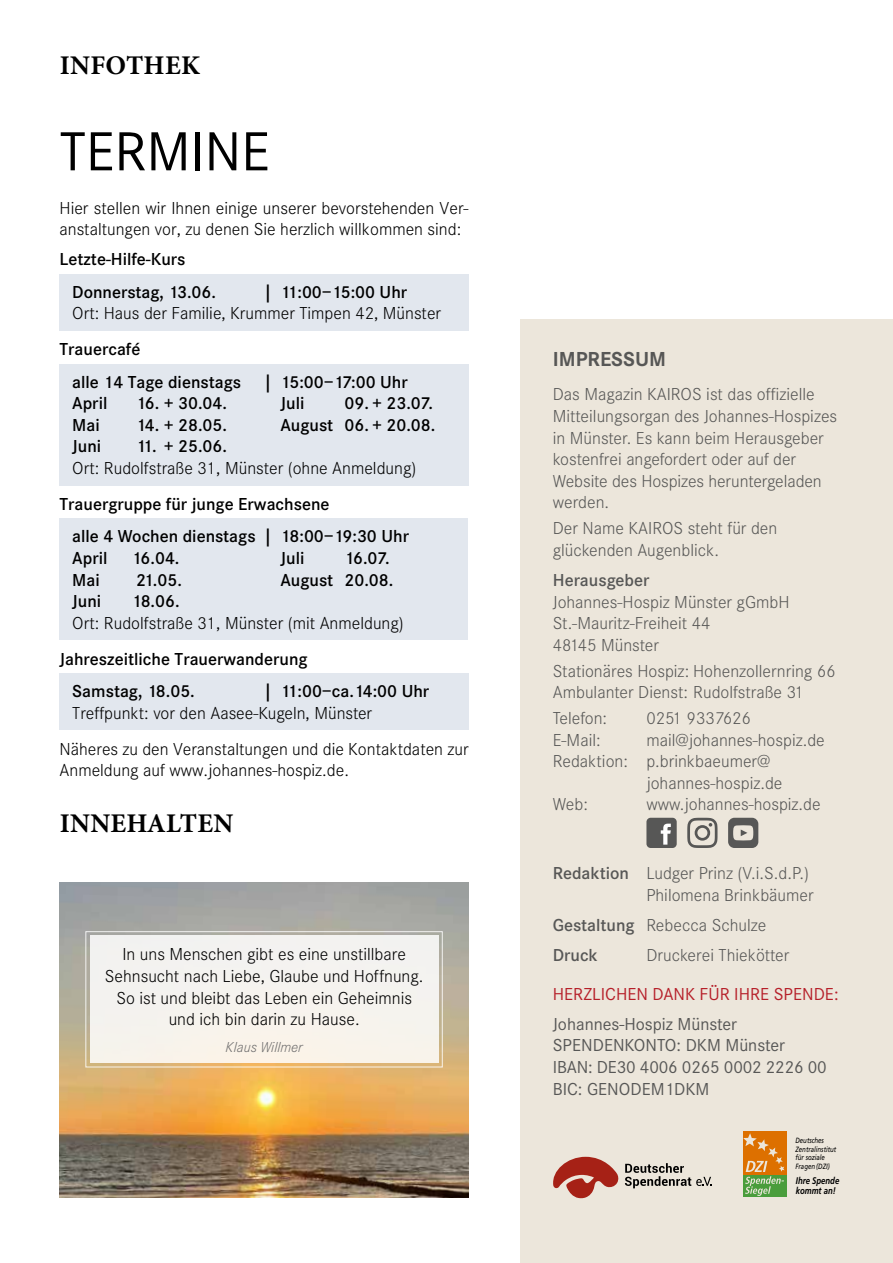
<style>
.page{position:relative;width:893px;height:1263px;background:#ece6db}
.page>*{position:absolute;margin:0;border:0;box-sizing:border-box;transform-origin:0 0}
.t1{font:57px "Corporate S";color:#000}
.t2{font:700 27px "Minion Pro";letter-spacing:.01em;color:#000}
.t3{font:700 21px "Corporate S";color:#575756}
.t4{font:300 18px/21.6px "Corporate S";color:#575756}
.t5{font:300 18px/21.6px "Corporate S";color:#000}
.t6{font:600 18px/32.2px "Corporate S";color:#000}
.t7{font:18px/21.6px "Corporate S";color:#575756}
.t8{font:600 18px/30.2px "Corporate S";color:#575756}
.t9{font:18px "Corporate S";color:#b61f29}
.t10{font:italic 300 15px "Corporate S";color:#706f6f}
.t11{font:italic 700 9.75px/10.2px "Frutiger";color:#000;scale:.8 1}
.t12{font:italic 7.65px/8.7px "Frutiger";color:#000;scale:.8 1}
.s1{font-weight:600}
.s2{font-weight:300}
</style>
<div class="page">
<svg style="left:553px;top:1157px;width:66px;height:42px"></svg>
<svg style="left:625px;top:1163px;width:87px;height:25px"></svg>
<div style="left:743px;top:1131px;width:44px;height:43px;background:#dd7000"></div>
<div style="left:743px;top:1175px;width:44px;height:22px;background:#4a9d3c"></div>
<svg style="left:743px;top:1133px;width:41px;height:63px"></svg>
<svg style="left:687px;top:818px;width:30px;height:30px"></svg>
<div style="left:646px;top:818px;width:31px;height:30px;background:#575756;border-radius:4px"></div>
<svg style="left:661px;top:824px;width:10px;height:21px"></svg>
<svg style="left:728px;top:818px;width:30px;height:30px"></svg>
<div style="left:0;top:0;width:520px;height:1263px;background:#fff"></div>
<img style="left:59px;top:883px;width:410px;height:315px">
<div style="left:515px;top:0;width:378px;height:319px;background:#fff"></div>
<div style="left:60px;top:274px;width:409px;height:56px;background:#e2e7ee"></div>
<div style="left:60px;top:519px;width:408px;height:121px;background:#e2e7ee"></div>
<div style="left:60px;top:364px;width:409px;height:122px;background:#e2e7ee"></div>
<div style="left:59px;top:674px;width:409px;height:56px;background:#e2e7ee"></div>
<div style="left:90px;top:935px;width:348px;height:128px;background:#f5f3ee"></div>
<div style="left:85px;top:931px;width:358px;height:136px;border:1px solid #fff"></div>
<h2 class="t2" style="left:60px;top:46px;width:142px">INFOTHEK</h2>
<h1 class="t1" style="left:60px;top:120px;width:212px">TERMINE</h1>
<p class="t5" style="left:60px;top:197px;width:411px">Hier stellen wir Ihnen einige unserer bevorstehenden Ver&shy;anstaltungen vor, zu denen Sie herzlich willkommen sind:</p>
<p class="t6" style="left:72px;top:244px;width:145px;text-indent:-13px">Letzte-Hilfe-Kurs<br>Donnerstag, 13.06.</p>
<p class="t6" style="left:264px;top:276px;width:145px">| 11:00–15:00 Uhr</p>
<p class="t5" style="left:72px;top:303px;width:370px">Ort: Haus der Familie, Krummer Timpen 42, Münster</p>
<p class="t6" style="left:72px;top:334px;width:337px;text-indent:-13px">Trauercafé<br>alle 14 Tage dienstags | 15:00–17:00 Uhr</p>
<p class="t6" style="left:72px;top:387px;width:37px">April</p>
<p class="t6" style="left:136px;top:387px;width:93px">16. + 30.04.</p>
<p class="t6" style="left:281px;top:387px;width:25px">Juli</p>
<p class="t6" style="left:344px;top:387px;width:90px">09. + 23.07.</p>
<p class="t6" style="left:72px;top:409px;width:29px">Mai</p>
<p class="t6" style="left:136px;top:409px;width:93px">14. + 28.05.</p>
<p class="t6" style="left:281px;top:409px;width:156px">August 06. + 20.08.</p>
<p class="t6" style="left:72px;top:431px;width:30px">Juni</p>
<p class="t6" style="left:136px;top:431px;width:93px">11. + 25.06.</p>
<p class="t5" style="left:72px;top:458px;width:346px">Ort: Rudolfstraße 31, Münster (ohne Anmeldung)</p>
<p class="t6" style="left:72px;top:488px;width:338px;text-indent:-13px">Trauergruppe für junge Erwachsene<br>alle 4 Wochen dienstags | 18:00–19:30 Uhr</p>
<p class="t6" style="left:72px;top:542px;width:37px">April</p>
<p class="t6" style="left:132px;top:542px;width:49px">16.04.</p>
<p class="t6" style="left:281px;top:542px;width:25px">Juli</p>
<p class="t6" style="left:344px;top:542px;width:47px">16.07.</p>
<p class="t6" style="left:72px;top:564px;width:29px">Mai</p>
<p class="t6" style="left:136px;top:564px;width:47px">21.05.</p>
<p class="t6" style="left:281px;top:564px;width:114px">August 20.08.</p>
<p class="t6" style="left:72px;top:585px;width:30px">Juni</p>
<p class="t6" style="left:132px;top:585px;width:49px">18.06.</p>
<p class="t5" style="left:72px;top:612px;width:333px">Ort: Rudolfstraße 31, Münster (mit Anmeldung)</p>
<p class="t6" style="left:72px;top:643px;width:237px;text-indent:-13px">Jahreszeitliche Trauerwanderung<br>Samstag, 18.05.</p>
<p class="t6" style="left:264px;top:675px;width:167px">| 11:00–ca.14:00 Uhr</p>
<p class="t5" style="left:60px;top:695px;width:411px;line-height:36px;text-indent:13px">Treffpunkt: vor den Aasee-Kugeln, Münster<br>Näheres zu den Veranstaltungen und die Kontaktdaten zur</p>
<p class="t5" style="left:60px;top:760px;width:291px">Anmeldung auf www.johannes-hospiz.de.</p>
<h2 class="t2" style="left:60px;top:804px;width:175px">INNEHALTEN</h2>
<p class="t5" style="left:105px;top:944px;width:320px;text-align:center">In uns Menschen gibt es eine unstillbare Sehnsucht nach Liebe, Glaube und Hoffnung.<br>So ist und bleibt das Leben ein Geheimnis und ich bin darin zu Hause.</p>
<p class="t10" style="left:225px;top:1038px;width:79px">Klaus Willmer</p>
<p class="t3" style="left:553px;top:347px;width:115px">IMPRESSUM</p>
<p class="t4" style="left:553px;top:384px;width:286px">Das Magazin KAIROS ist das offizielle Mitteilungsorgan des Johannes-Hospizes in Münster. Es kann beim Herausgeber kostenfrei angefordert oder auf der Website des Hospizes heruntergeladen werden.</p>
<p class="t4" style="left:553px;top:518px;width:226px">Der Name KAIROS steht für den glückenden Augenblick.</p>
<p class="t8" style="left:553px;top:565px;width:98px">Herausgeber</p>
<p class="t4" style="left:553px;top:591px;width:238px">Johannes-Hospiz Münster gGmbH<br>St.-Mauritz-Freiheit 44<br>48145 Münster</p>
<p class="t4" style="left:553px;top:660px;width:284px">Stationäres Hospiz: Hohenzollernring 66<br>Ambulanter Dienst: Rudolfstraße 31</p>
<p class="t4" style="left:553px;top:708px;width:56px">Telefon:</p>
<p class="t4" style="left:646px;top:708px;width:106px">0251 9337626</p>
<p class="t4" style="left:553px;top:729px;width:49px">E-Mail:</p>
<p class="t4" style="left:646px;top:729px;width:180px">mail@johannes-hospiz.de</p>
<p class="t4" style="left:553px;top:751px;width:219px">Redaktion: p.brinkbaeumer@</p>
<p class="t4" style="left:646px;top:772px;width:138px">johannes-hospiz.de</p>
<p class="t4" style="left:553px;top:794px;width:37px">Web:</p>
<p class="t4" style="left:646px;top:794px;width:176px">www.johannes-hospiz.de</p>
<p class="t4" style="left:553px;top:863px;width:262px;text-align:right"><span class="s1">Redaktion</span> Ludger Prinz (V.i.S.d.P.)<br>Philomena Brinkbäumer</p>
<p class="t8" style="left:553px;top:910px;width:215px">Gestaltung <span class="s2">Rebecca Schulze<br></span>Druck</p>
<p class="t4" style="left:646px;top:944px;width:145px">Druckerei Thiekötter</p>
<p class="t9" style="left:553px;top:984px;width:287px">HERZLICHEN DANK FÜR IHRE SPENDE:</p>
<p class="t7" style="left:553px;top:1013px;width:276px">Johannes-Hospiz Münster<br>SPENDENKONTO: DKM Münster<br>IBAN: DE30 4006 0265 0002 2226 00<br>BIC: GENODEM1DKM</p>
<p class="t12" style="left:795px;top:1136px;width:52px">Deutsches<br>Zentralinstitut für soziale<br>Fragen (DZI)</p>
<p class="t11" style="left:796px;top:1175px;width:56px">Ihre Spende kommt an!</p>
</div>
